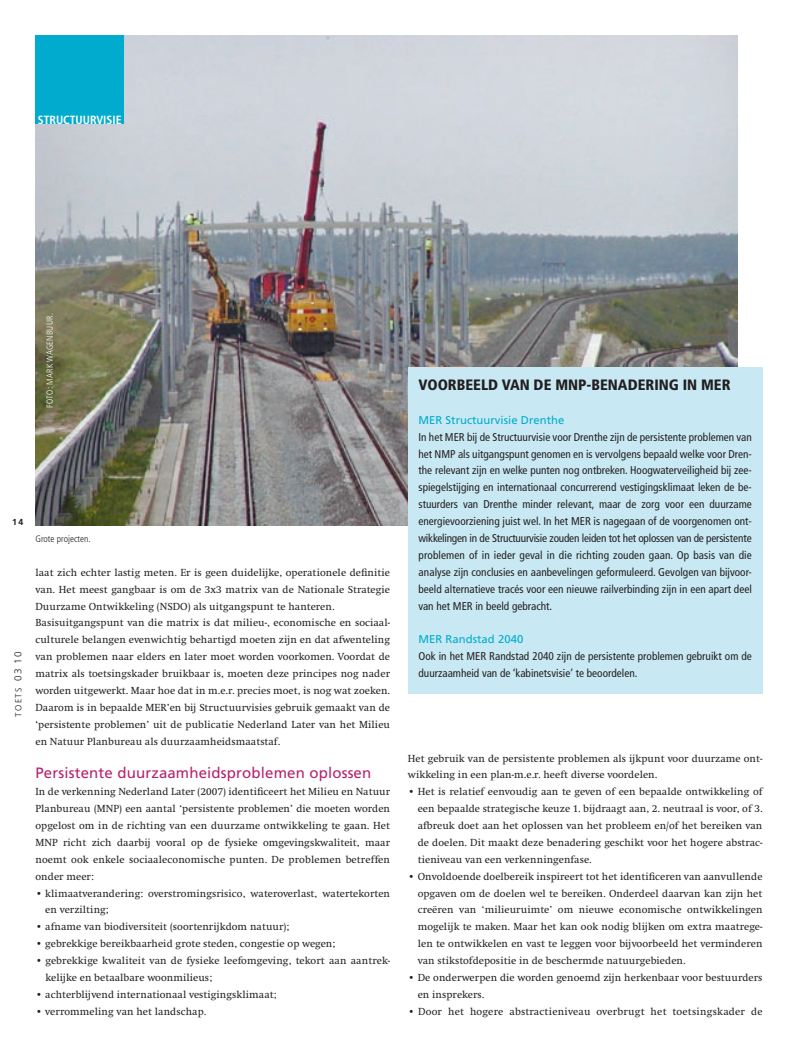
<style>
.page{position:relative;width:798px;height:1053px;background:#fff}
.page>*{position:absolute;margin:0;border:0;box-sizing:border-box;transform-origin:0 0}
._05_tussenkop{font:15px "Frutiger";letter-spacing:.01em;color:#b62270}
._12_kaderkop{font:900 condensed 15px "Frutiger";color:#231f20}
._00_rubriek{font:700 condensed 11.88px "Frutiger";color:#fff}
._13_kadertekst{font:condensed 11.25px/16.9px "Frutiger";color:#231f20;text-align:justify}
._21_subkop{font:11.25px "Frutiger";letter-spacing:.005em;color:#00abcd}
._06_broodtekst{font:10.62px/16.9px "Swift";letter-spacing:.005em;color:#231f20;text-align:justify}
._06_bijschrift{font:300 condensed 9.38px "Frutiger";color:#231f20}
.credit{font:300 condensed 8.75px "Frutiger";letter-spacing:.025em;color:#fff}
.t1{font:300 8.75px "Frutiger";letter-spacing:.14em;color:#231f20}
.t2{font:700 8.75px "Frutiger";color:#231f20}
.s1{font-size:10px}
</style>
<div class="page">
<img style="left:35px;top:35px;width:702px;height:490px">
<div style="left:35px;top:35px;width:89px;height:89px;background:#00abcd"></div>
<div style="left:407px;top:367px;width:355px;height:327px;background:#c8e9f3"></div>
<p class="_00_rubriek" style="left:38px;top:113px;width:85px">STRUCTUURVISIE</p>
<p class="credit" style="left:45px;top:408px;width:96px;rotate:-90deg">Foto: Mark Wagenbuur.</p>
<p class="t2" style="left:12px;top:517px;width:12px">14</p>
<p class="t1" style="left:13px;top:716px;width:67px;rotate:-90deg">TOETS <span class="s1">03 10</span></p>
<p class="_06_bijschrift" style="left:35px;top:533px;width:57px">Grote projecten.</p>
<p class="_06_broodtekst" style="left:35px;top:564px;width:356px">laat zich echter lastig meten. Er is geen duidelijke, operationele definitie van. Het meest gangbaar is om de 3x3 matrix van de Nationale Strategie Duurzame Ontwikkeling (NSDO) als uitgangspunt te hanteren.</p>
<p class="_06_broodtekst" style="left:35px;top:614px;width:356px">Basisuitgangspunt van die matrix is dat milieu-, economische en sociaal&shy;culturele belangen evenwichtig behartigd moeten zijn en dat afwenteling van problemen naar elders en later moet worden voorkomen. Voordat de matrix als toetsingskader bruikbaar is, moeten deze principes nog nader worden uitgewerkt. Maar hoe dat in m.e.r. precies moet, is nog wat zoeken.<br>Daarom is in bepaalde MER’en bij Structuurvisies gebruik gemaakt van de ‘persistente problemen’ uit de publicatie Nederland Later van het Milieu en Natuur Planbureau als duurzaamheidsmaatstaf.</p>
<p class="_05_tussenkop" style="left:35px;top:764px;width:337px">Persistente duurzaamheidsproblemen oplossen</p>
<p class="_06_broodtekst" style="left:35px;top:783px;width:356px">In de verkenning Nederland Later (2007) identificeert het Milieu en Natuur Planbureau (MNP) een aantal ‘persistente problemen’ die moeten worden opgelost om in de richting van een duurzame ontwikkeling te gaan. Het MNP richt zich daarbij vooral op de fysieke omgevingskwaliteit, maar noemt ook enkele sociaaleconomische punten. De problemen betreffen onder meer:</p>
<p class="_06_broodtekst" style="left:45px;top:884px;width:346px;text-indent:-10px">• klimaatverandering: overstromingsrisico, wateroverlast, watertekorten en verzilting;</p>
<p class="_06_broodtekst" style="left:35px;top:918px;width:255px">• afname van biodiversiteit (soortenrijkdom natuur);</p>
<p class="_06_broodtekst" style="left:35px;top:935px;width:301px">• gebrekkige bereikbaarheid grote steden, congestie op wegen;</p>
<p class="_06_broodtekst" style="left:45px;top:952px;width:346px;text-indent:-10px">• gebrekkige kwaliteit van de fysieke leefomgeving, tekort aan aantrek&shy;kelijke en betaalbare woonmilieus;</p>
<p class="_06_broodtekst" style="left:35px;top:986px;width:243px">• achterblijvend internationaal vestigingsklimaat;</p>
<p class="_06_broodtekst" style="left:35px;top:1002px;width:172px">• verrommeling van het landschap.</p>
<p class="_12_kaderkop" style="left:418px;top:376px;width:312px">VOORBEELD VAN DE MNP-BENADERING IN MER</p>
<p class="_21_subkop" style="left:418px;top:413px;width:147px">MER Structuurvisie Drenthe</p>
<p class="_13_kadertekst" style="left:418px;top:428px;width:335px">In het MER bij de Structuurvisie voor Drenthe zijn de persistente problemen van het NMP als uitgangspunt genomen en is vervolgens bepaald welke voor Dren&shy;the relevant zijn en welke punten nog ontbreken. Hoogwaterveiligheid bij zee&shy;spiegelstijging en internationaal concurrerend vestigingsklimaat leken de be&shy;stuurders van Drenthe minder relevant, maar de zorg voor een duurzame energievoorziening juist wel. In het MER is nagegaan of de voorgenomen ont&shy;wikkelingen in de Structuurvisie zouden leiden tot het oplossen van de persistente problemen of in ieder geval in die richting zouden gaan. Op basis van die analyse zijn conclusies en aanbevelingen geformuleerd. Gevolgen van bijvoor&shy;beeld alternatieve tracés voor een nieuwe railverbinding zijn in een apart deel van het MER in beeld gebracht.</p>
<p class="_21_subkop" style="left:418px;top:632px;width:106px">MER Randstad 2040</p>
<p class="_13_kadertekst" style="left:418px;top:648px;width:335px">Ook in het MER Randstad 2040 zijn de persistente problemen gebruikt om de duurzaamheid van de ‘kabinetsvisie’ te beoordelen.</p>
<p class="_06_broodtekst" style="left:407px;top:749px;width:356px">Het gebruik van de persistente problemen als ijkpunt voor duurzame ont&shy;wikkeling in een plan-m.e.r. heeft diverse voordelen.</p>
<p class="_06_broodtekst" style="left:417px;top:783px;width:346px;text-indent:-10px">• Het is relatief eenvoudig aan te geven of een bepaalde ontwikkeling of een bepaalde strategische keuze 1. bijdraagt aan, 2. neutraal is voor, of 3. afbreuk doet aan het oplossen van het probleem en/of het bereiken van de doelen. Dit maakt deze benadering geschikt voor het hogere abstrac&shy;tieniveau van een verkenningenfase.</p>
<p class="_06_broodtekst" style="left:417px;top:867px;width:346px;text-indent:-10px">• Onvoldoende doelbereik inspireert tot het identificeren van aanvullende opgaven om de doelen wel te bereiken. Onderdeel daarvan kan zijn het creëren van ‘milieuruimte’ om nieuwe economische ontwikkelingen mogelijk te maken. Maar het kan ook nodig blijken om extra maatrege&shy;len te ontwikkelen en vast te leggen voor bijvoorbeeld het verminderen van stikstofdepositie in de beschermde natuurgebieden.</p>
<p class="_06_broodtekst" style="left:417px;top:969px;width:346px;text-indent:-10px">• De onderwerpen die worden genoemd zijn herkenbaar voor bestuurders en insprekers.</p>
<p class="_06_broodtekst" style="left:407px;top:1002px;width:356px">• Door het hogere abstractieniveau overbrugt het toetsingskader de</p>
</div>
